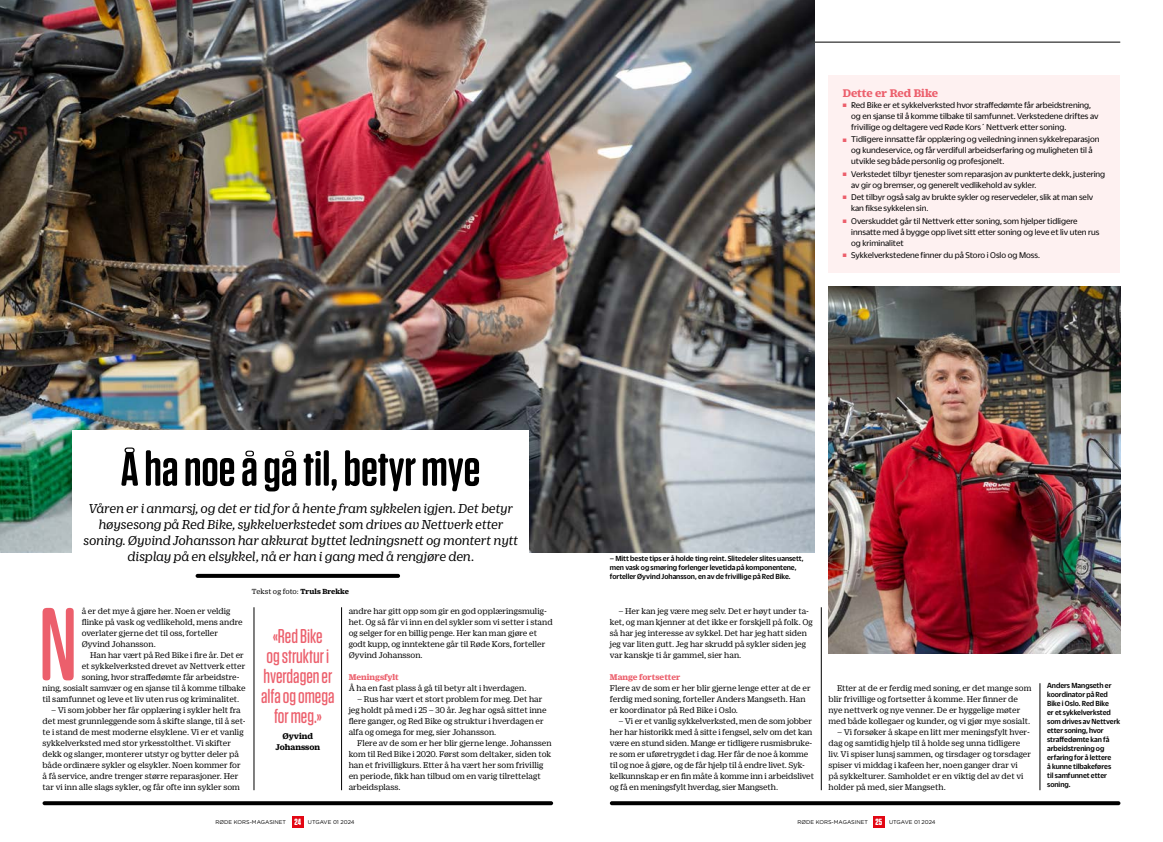
<style>
.page{position:relative;width:1163px;height:842px;background:#fff}
.page>*{position:absolute;margin:0;border:0;box-sizing:border-box;transform-origin:0 0}
.t1{font:500 103px "Tungsten Rounded";color:#ec5f6c}
.t2{font:600 50px "Tungsten Rounded";color:#000}
.t3{font:500 20px/20px "Tungsten Rounded";color:#ec5f6c;text-align:center}
.t4{font:italic 14px/16px "Duplicate Ionic";color:#000;text-align:center}
.t5{font:700 12px "Duplicate Ionic";color:#ec5f6c}
.t6{font:9px/11px "Duplicate Ionic";letter-spacing:-.005em;color:#000}
.t7{font:9px/11px "Duplicate Sans";color:#000}
.t8{font:700 9px "Duplicate Ionic";letter-spacing:-.005em;color:#ec5f6c}
.t9{font:700 9px/11px "Duplicate Ionic";color:#000;text-align:center}
.t10{font:500 8px/9px "Duplicate Sans";color:#000;scale:.95 1}
.t11{font:8px "Duplicate Ionic";color:#000}
.t12{font:5.5px "Gotham Rounded";color:#000}
.s1{color:#ec5f6c}
.s2{font-weight:700}
.s3{font-family:"Tungsten Rounded";font-weight:700;font-size:9px;color:#fff}
</style>
<div class="page">
<div style="left:292px;top:816px;width:11px;height:12px;background:#e30613"></div>
<div style="left:873px;top:816px;width:11px;height:12px;background:#e30613"></div>
<svg style="left:43px;top:801px;width:510px;height:4px;background:#0d0d0d"></svg>
<svg style="left:609px;top:801px;width:511px;height:4px;background:#0e0e0e"></svg>
<hr style="left:610px;top:42px;width:509px;height:1px;background:#000">
<hr style="left:254px;top:607px;width:1px;height:183px;background:#000">
<hr style="left:341px;top:607px;width:1px;height:183px;background:#000">
<hr style="left:821px;top:607px;width:1px;height:183px;background:#000">
<hr style="left:1039px;top:683px;width:1px;height:107px;background:#000">
<img style="left:0;top:0;width:814px;height:553px">
<img style="left:828px;top:286px;width:292px;height:367px">
<div style="left:72px;top:430px;width:456px;height:144px;background:#fff"></div>
<div style="left:828px;top:75px;width:292px;height:197px;background:#fef1f1"></div>
<svg style="left:195px;top:574px;width:205px;height:4px"></svg>
<h3 class="t5" style="left:842px;top:84px;width:97px">Dette er Red Bike</h3>
<p class="t7" style="left:851px;top:99px;width:249px;text-indent:-9px"><span class="s1">■</span> Red Bike er et sykkelverksted hvor straffedømte får arbeidstrening, og en sjanse til å komme tilbake til samfunnet. Verkstedene driftes av frivillige og deltagere ved Røde Kors´ Nettverk etter soning.</p>
<p class="t7" style="left:851px;top:133px;width:250px;text-indent:-9px"><span class="s1">■</span> Tidligere innsatte får opplæring og veiledning innen sykkelreparasjon og kundeservice, og får verdifull arbeidserfaring og muligheten til å utvikle seg både personlig og profesjonelt.</p>
<p class="t7" style="left:851px;top:168px;width:255px;text-indent:-9px"><span class="s1">■</span> Verkstedet tilbyr tjenester som reparasjon av punkterte dekk, justering av gir og bremser, og generelt vedlikehold av sykler.</p>
<p class="t7" style="left:851px;top:191px;width:243px;text-indent:-9px"><span class="s1">■</span> Det tilbyr også salg av brukte sykler og reservedeler, slik at man selv kan fikse sykkelen sin.</p>
<p class="t7" style="left:851px;top:215px;width:250px;text-indent:-9px"><span class="s1">■</span> Overskuddet går til Nettverk etter soning, som hjelper tidligere innsatte med å bygge opp livet sitt etter soning og leve et liv uten rus og kriminalitet</p>
<p class="t7" style="left:842px;top:249px;width:199px"><span class="s1">■</span> Sykkelverkstedene finner du på Storo i Oslo og Moss.</p>
<h2 class="t2" style="left:120px;top:442px;width:361px">Å ha noe å gå til, betyr mye</h2>
<p class="t4" style="left:83px;top:499px;width:436px">Våren er i anmarsj, og det er tid for å hente fram sykkelen igjen. Det betyr høysesong på Red Bike, sykkelverkstedet som drives av Nettverk etter soning. Øyvind Johansson har akkurat byttet ledningsnett og montert nytt display på en elsykkel, nå er han i gang med å rengjøre den.</p>
<p class="t11" style="left:252px;top:586px;width:99px">Tekst og foto: <span class="s2">Truls Brekke</span></p>
<h1 class="t1" style="left:39px;top:590px;width:40px">N</h1>
<p class="t6" style="left:82px;top:605px;width:162px">å er det mye å gjøre her. Noen er veldig flinke på vask og vedlikehold, mens andre overlater gjerne det til oss, forteller Øyvind Johansson.</p>
<p class="t6" style="left:90px;top:649px;width:155px">Han har vært på Red Bike i fire år. Det er</p>
<p class="t6" style="left:82px;top:660px;width:165px">et sykkelverksted drevet av Nettverk etter</p>
<p class="t6" style="left:82px;top:671px;width:159px">soning, hvor straffedømte får arbeidstre-</p>
<p class="t6" style="left:43px;top:682px;width:204px">ning, sosialt samvær og en sjanse til å komme tilbake</p>
<p class="t6" style="left:43px;top:693px;width:198px">til samfunnet og leve et liv uten rus og kriminalitet.</p>
<p class="t6" style="left:43px;top:704px;width:205px;text-indent:9px">– Vi som jobber her får opplæring i sykler helt fra det mest grunnleggende som å skifte slange, til å set&shy;te i stand de mest moderne elsyklene. Vi er et vanlig sykkelverksted med stor yrkesstolthet. Vi skifter dekk og slanger, monterer utstyr og bytter deler på både ordinære sykler og elsykler. Noen kommer for å få service, andre trenger større reparasjoner. Her tar vi inn alle slags sykler, og får ofte inn sykler som</p>
<h3 class="t3" style="left:261px;top:626px;width:75px">«Red Bike<br>og struktur i hverdagen er alfa og omega for meg.»</h3>
<p class="t9" style="left:275px;top:730px;width:46px">Øyvind<br>Johansson</p>
<p class="t6" style="left:348px;top:605px;width:205px">andre har gitt opp som gir en god opplæringsmulig&shy;het. Og så får vi inn en del sykler som vi setter i stand og selger for en billig penge. Her kan man gjøre et godt kupp, og inntektene går til Røde Kors, forteller Øyvind Johansson.</p>
<p class="t8" style="left:348px;top:671px;width:52px">Meningsfylt</p>
<p class="t6" style="left:348px;top:682px;width:179px">Å ha en fast plass å gå til betyr alt i hverdagen.</p>
<p class="t6" style="left:348px;top:693px;width:199px;text-indent:9px">– Rus har vært et stort problem for meg. Det har jeg holdt på med i 25 – 30 år. Jeg har også sittet inne flere ganger, og Red Bike og struktur i hverdagen er alfa og omega for meg, sier Johansson.</p>
<p class="t6" style="left:348px;top:737px;width:204px;text-indent:9px">Flere av de som er her blir gjerne lenge. Johanssen kom til Red Bike i 2020. Først som deltaker, siden tok han et frivilligkurs. Etter å ha vært her som frivillig en periode, fikk han tilbud om en varig tilrettelagt arbeidsplass.</p>
<p class="t10" style="left:609px;top:553px;width:205px">– Mitt beste tips er å holde ting reint. Slitedeler slites uansett, men vask og smøring forlenger levetida på komponentene, forteller Øyvind Johansson, en av de frivillige på Red Bike.</p>
<p class="t6" style="left:609px;top:605px;width:204px;text-indent:9px">– Her kan jeg være meg selv. Det er høyt under ta&shy;ket, og man kjenner at det ikke er forskjell på folk. Og så har jeg interesse av sykkel. Det har jeg hatt siden jeg var liten gutt. Jeg har skrudd på sykler siden jeg var kanskje ti år gammel, sier han.</p>
<p class="t8" style="left:609px;top:671px;width:72px">Mange fortsetter</p>
<p class="t6" style="left:609px;top:682px;width:202px">Flere av de som er her blir gjerne lenge etter at de er ferdig med soning, forteller Anders Mangseth. Han er koordinator på Red Bike i Oslo.</p>
<p class="t6" style="left:609px;top:715px;width:206px;text-indent:9px">– Vi er et vanlig sykkelverksted, men de som jobber her har historikk med å sitte i fengsel, selv om det kan være en stund siden. Mange er tidligere rusmisbruke&shy;re som er uføretrygdet i dag. Her får de noe å komme til og noe å gjøre, og de får hjelp til å endre livet. Syk&shy;kelkunnskap er en fin måte å komme inn i arbeidslivet og få en meningsfylt hverdag, sier Mangseth.</p>
<p class="t6" style="left:828px;top:682px;width:204px;text-indent:9px">Etter at de er ferdig med soning, er det mange som blir frivillige og fortsetter å komme. Her finner de nye nettverk og nye venner. De er hyggelige møter med både kollegaer og kunder, og vi gjør mye sosialt.</p>
<p class="t6" style="left:828px;top:726px;width:204px;text-indent:9px">– Vi forsøker å skape en litt mer meningsfylt hver&shy;dag og samtidig hjelp til å holde seg unna tidligere liv. Vi spiser lunsj sammen, og tirsdager og torsdager spiser vi middag i kafeen her, noen ganger drar vi<br>på sykkelturer. Samholdet er en viktig del av det vi holder på med, sier Mangseth.</p>
<p class="t10" style="left:1046px;top:681px;width:78px">Anders Mangseth er koordinator på Red<br>Bike i Oslo. Red Bike<br>er et sykkelverksted som drives av Nettverk etter soning, hvor straffedømte kan få arbeidstrening og erfaring for å lettere<br>å kunne tilbakeføres<br>til samfunnet etter soning.</p>
<p class="t12" style="left:215px;top:819px;width:140px">RØDE KORS-MAGASINET <span class="s3">24</span> UTGAVE 01 2024</p>
<p class="t12" style="left:797px;top:819px;width:140px">RØDE KORS-MAGASINET <span class="s3">25</span> UTGAVE 01 2024</p>
</div>
